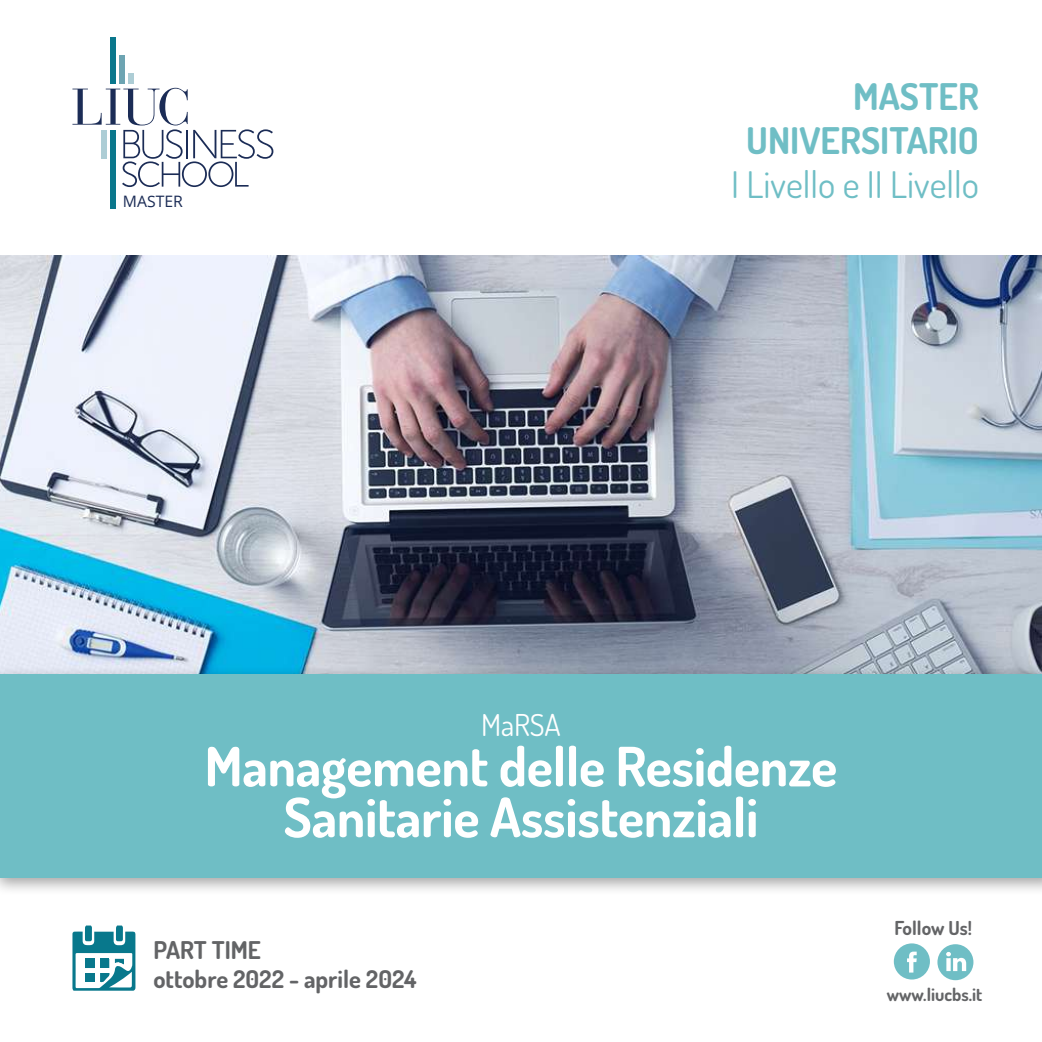
<style>
.page{position:relative;width:1042px;height:1042px;background:#fff}
.page>*{position:absolute;margin:0;border:0;box-sizing:border-box;transform-origin:0 0}
.t1{font:700 54.25px/50.9px "Dosis";letter-spacing:-.005em;color:#fff;text-align:center}
.t2{font:700 36.75px/44.1px "Dosis";color:#6fbec5;text-align:right}
.t3{font:36.75px "Dosis";color:#6fbec5}
.t4{font:30.1px "Dosis";letter-spacing:-.005em;color:#fff}
.t5{font:700 24.5px/29.8px "Dosis";color:#636466}
.t6{font:700 19.25px "Dosis";color:#636466}
.t7{font:700 17.85px "Dosis";color:#636466}
.t8{font:15.75px "Open Sans";color:#1b2c56}
</style>
<div class="page">
<img style="left:0;top:255px;width:1042px;height:410px">
<div style="left:0;top:665px;width:1042px;height:231px;background:#000;opacity:.35"></div>
<div style="left:0;top:674px;width:1042px;height:203px;background:#6fbec5"></div>
<div style="left:110px;top:37px;width:6px;height:46px;background:#0a778c"></div>
<div style="left:119px;top:55px;width:5px;height:28px;background:#6da4b2"></div>
<div style="left:128px;top:73px;width:5px;height:10px;background:#adcdd5"></div>
<div style="left:110px;top:130px;width:6px;height:79px;background:#0a778c"></div>
<svg style="left:72px;top:88px;width:201px;height:99px"></svg>
<svg style="left:72px;top:925px;width:63px;height:65px"></svg>
<svg style="left:894px;top:943px;width:36px;height:36px"></svg>
<div style="left:937px;top:944px;width:36px;height:36px;background:#6fbec5;border-radius:50%"></div>
<svg style="left:946px;top:952px;width:20px;height:19px"></svg>
<p class="t8" style="left:123px;top:190px;width:62px">MASTER</p>
<p class="t2" style="left:746px;top:73px;width:234px">MASTER<br>UNIVERSITARIO</p>
<p class="t3" style="left:731px;top:160px;width:249px">I Livello e II Livello</p>
<p class="t4" style="left:481px;top:705px;width:81px">MaRSA</p>
<p class="t1" style="left:205px;top:740px;width:634px">Management delle Residenze<br>Sanitarie Assistenziali</p>
<p class="t6" style="left:894px;top:916px;width:79px">Follow Us!</p>
<p class="t5" style="left:153px;top:934px;width:264px">PART TIME<br>ottobre 2022 - aprile 2024</p>
<p class="t7" style="left:887px;top:983px;width:97px">www.liucbs.it</p>
</div>
